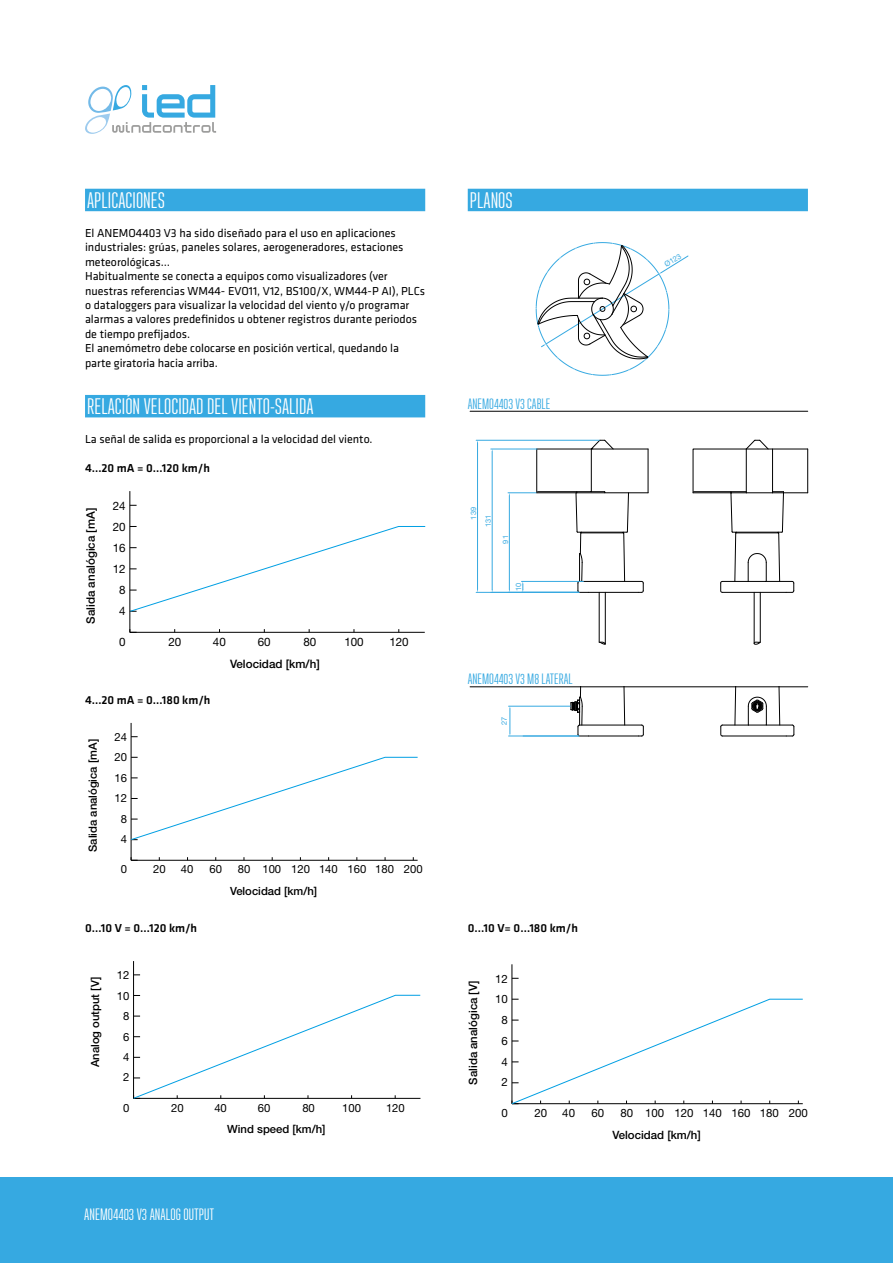
<style>
.page{position:relative;width:893px;height:1263px;background:#fff}
.page>*{position:absolute;margin:0;border:0;box-sizing:border-box;transform-origin:0 0}
.t1{font:22.5px "Ristretto Pro";color:#fff}
.t2{font:16.5px "Ristretto Pro";color:#fff}
.t3{font:15px "Ristretto Pro";color:#36a9e1}
.t4{font:12px/14.4px "Klavika";color:#000}
.t5{font:500 12px "Klavika";color:#000}
.t6{font:500 11.55px "Helvetica Neue LT Std";color:#000}
.t7{font:11.55px/21px "Helvetica Neue LT Std";color:#000;text-align:center}
.t8{font:11.4px/20.7px "Helvetica Neue LT Std";color:#000;text-align:center}
.t9{font:500 11.4px "Helvetica Neue LT Std";color:#000}
.t10{font:500 11.25px "Helvetica Neue LT Std";color:#000}
.t11{font:11.25px/20.4px "Helvetica Neue LT Std";color:#000;text-align:center}
.t12{font:7.5px/14.7px "Helvetica Neue LT Std";color:#36a9e1}
</style>
<div class="page">
<div style="left:85px;top:189px;width:340px;height:22px;background:#36a9e1"></div>
<div style="left:468px;top:189px;width:340px;height:22px;background:#36a9e1"></div>
<div style="left:85px;top:395px;width:340px;height:22px;background:#36a9e1"></div>
<div style="left:0;top:1178px;width:893px;height:85px;background:#36a9e1"></div>
<svg style="left:85px;top:85px;width:131px;height:49px"></svg>
<hr style="left:648px;top:449px;width:1px;height:44px;background:#000">
<svg style="left:599px;top:642px;width:7px;height:3px"></svg>
<hr style="left:599px;top:592px;width:1px;height:50px;background:#000">
<hr style="left:605px;top:592px;width:1px;height:52px;background:#000">
<svg style="left:693px;top:440px;width:115px;height:153px"></svg>
<svg style="left:754px;top:642px;width:7px;height:3px"></svg>
<hr style="left:754px;top:592px;width:1px;height:51px;background:#000">
<hr style="left:760px;top:592px;width:1px;height:50px;background:#000">
<hr style="left:476px;top:440px;width:123px;height:1px;background:#36a9e1">
<hr style="left:476px;top:592px;width:103px;height:1px;background:#36a9e1">
<hr style="left:477px;top:443px;width:1px;height:147px;background:#36a9e1">
<hr style="left:491px;top:449px;width:46px;height:1px;background:#36a9e1">
<hr style="left:492px;top:452px;width:1px;height:138px;background:#36a9e1">
<svg style="left:508px;top:440px;width:140px;height:153px"></svg>
<hr style="left:580px;top:725px;width:62px;height:1px;background:#000">
<hr style="left:589px;top:736px;width:50px;height:1px;background:#000">
<svg style="left:639px;top:725px;width:5px;height:12px"></svg>
<hr style="left:578px;top:687px;width:49px;height:1px;background:#000">
<svg style="left:570px;top:687px;width:55px;height:49px"></svg>
<svg style="left:720px;top:687px;width:75px;height:50px"></svg>
<hr style="left:508px;top:706px;width:62px;height:1px;background:#36a9e1">
<hr style="left:508px;top:736px;width:71px;height:1px;background:#36a9e1">
<svg style="left:509px;top:706px;width:2px;height:30px"></svg>
<svg style="left:536px;top:242px;width:152px;height:134px"></svg>
<hr style="left:470px;top:686px;width:338px;height:1px;background:#000">
<hr style="left:470px;top:411px;width:338px;height:1px;background:#000">
<hr style="left:130px;top:632px;width:295px;height:1px;background:#000">
<hr style="left:129px;top:491px;width:1px;height:141px;background:#000">
<svg style="left:129px;top:526px;width:296px;height:86px"></svg>
<hr style="left:511px;top:964px;width:1px;height:140px;background:#000">
<svg style="left:511px;top:998px;width:292px;height:107px"></svg>
<hr style="left:131px;top:860px;width:287px;height:1px;background:#000">
<hr style="left:131px;top:723px;width:1px;height:137px;background:#000">
<svg style="left:131px;top:857px;width:7px;height:4px"></svg>
<svg style="left:130px;top:756px;width:288px;height:85px"></svg>
<hr style="left:133px;top:961px;width:1px;height:137px;background:#000">
<svg style="left:133px;top:994px;width:287px;height:105px"></svg>
<h1 class="t1" style="left:87px;top:188px;width:79px">APLICACIONES</h1>
<p class="t4" style="left:85px;top:226px;width:342px">El ANEMO4403 V3 ha sido diseñado para el uso en aplicaciones industriales: grúas, paneles solares, aerogeneradores, estaciones meteorológicas…<br>Habitualmente se conecta a equipos como visualizadores (ver nuestras referencias WM44- EVO11, V12, BS100/X, WM44-P AI), PLCs o dataloggers para visualizar la velocidad del viento y/o programar alarmas a valores predefinidos u obtener registros durante periodos de tiempo prefijados.<br>El anemómetro debe colocarse en posición vertical, quedando la parte giratoria hacia arriba.</p>
<h1 class="t1" style="left:87px;top:394px;width:228px">RELACIÓN VELOCIDAD DEL VIENTO-SALIDA</h1>
<p class="t4" style="left:85px;top:432px;width:289px">La señal de salida es proporcional a la velocidad del viento.</p>
<p class="t5" style="left:85px;top:462px;width:126px">4…20 mA = 0…120 km/h</p>
<p class="t6" style="left:84px;top:624px;width:118px;rotate:-90deg">Salida analógica [mA]</p>
<p class="t7" style="left:113px;top:495px;width:14px">24<br>20<br>16<br>12<br>8<br>4</p>
<p class="t7" style="left:119px;top:631px;width:8px">0</p>
<p class="t7" style="left:169px;top:631px;width:14px">20</p>
<p class="t7" style="left:213px;top:631px;width:14px">40</p>
<p class="t7" style="left:258px;top:631px;width:14px">60</p>
<p class="t7" style="left:303px;top:631px;width:14px">80</p>
<p class="t7" style="left:344px;top:631px;width:21px">100</p>
<p class="t6" style="left:230px;top:657px;width:91px">Velocidad [km/h]</p>
<p class="t5" style="left:85px;top:693px;width:127px">4…20 mA = 0…180 km/h</p>
<p class="t7" style="left:389px;top:631px;width:21px">120</p>
<p class="t10" style="left:86px;top:852px;width:114px;rotate:-90deg">Salida analógica [mA]</p>
<p class="t11" style="left:114px;top:727px;width:14px">24<br>20<br>16<br>12<br>8<br>4</p>
<p class="t11" style="left:121px;top:859px;width:8px">0</p>
<p class="t11" style="left:153px;top:859px;width:14px">20</p>
<p class="t11" style="left:181px;top:859px;width:14px">40</p>
<p class="t11" style="left:209px;top:859px;width:14px">60</p>
<p class="t11" style="left:238px;top:859px;width:45px">80 100</p>
<p class="t10" style="left:230px;top:884px;width:89px">Velocidad [km/h]</p>
<p class="t11" style="left:291px;top:859px;width:133px">120 140 160 180 200</p>
<p class="t5" style="left:85px;top:921px;width:114px">0…10 V = 0…120 km/h</p>
<p class="t10" style="left:88px;top:1067px;width:92px;rotate:-90deg">Analog output [V]</p>
<p class="t11" style="left:117px;top:965px;width:14px">12<br>10<br>8<br>6<br>4<br>2</p>
<p class="t11" style="left:123px;top:1097px;width:8px">0</p>
<p class="t11" style="left:171px;top:1097px;width:14px">20</p>
<p class="t11" style="left:214px;top:1097px;width:14px">40</p>
<p class="t11" style="left:258px;top:1097px;width:14px">60</p>
<p class="t11" style="left:302px;top:1097px;width:14px">80</p>
<p class="t11" style="left:342px;top:1097px;width:20px">100</p>
<p class="t10" style="left:227px;top:1122px;width:100px">Wind speed [km/h]</p>
<p class="t11" style="left:386px;top:1097px;width:20px">120</p>
<h2 class="t2" style="left:84px;top:1205px;width:131px">ANEMO4403 V3 ANALOG OUTPUT</h2>
<h1 class="t1" style="left:470px;top:188px;width:44px">PLANOS</h1>
<p class="t3" style="left:468px;top:395px;width:84px">ANEMO4403 V3 CABLE</p>
<p class="t12" style="left:466px;top:527px;width:21px;text-indent:7px;rotate:-90deg">139<br>131</p>
<p class="t12" style="left:498px;top:544px;width:10px;rotate:-90deg">91</p>
<p class="t12" style="left:511px;top:591px;width:10px;rotate:-90deg">10</p>
<p class="t3" style="left:468px;top:670px;width:106px">ANEMO4403 V3 M8 LATERAL</p>
<p class="t12" style="left:497px;top:725px;width:10px;rotate:-90deg">27</p>
<p class="t5" style="left:468px;top:921px;width:112px">0...10 V= 0…180 km/h</p>
<p class="t12" style="left:661px;top:258px;width:20px;rotate:-31deg">Ø123</p>
<p class="t9" style="left:466px;top:1085px;width:105px;rotate:-90deg">Salida analógica [V]</p>
<p class="t8" style="left:495px;top:968px;width:14px">12<br>10<br>8<br>6<br>4<br>2</p>
<p class="t8" style="left:501px;top:1102px;width:8px">0</p>
<p class="t8" style="left:534px;top:1102px;width:14px">20</p>
<p class="t8" style="left:562px;top:1102px;width:14px">40</p>
<p class="t8" style="left:591px;top:1102px;width:14px">60</p>
<p class="t8" style="left:620px;top:1102px;width:45px">80 100</p>
<p class="t9" style="left:612px;top:1128px;width:90px">Velocidad [km/h]</p>
<p class="t8" style="left:674px;top:1102px;width:135px">120 140 160 180 200</p>
</div>
